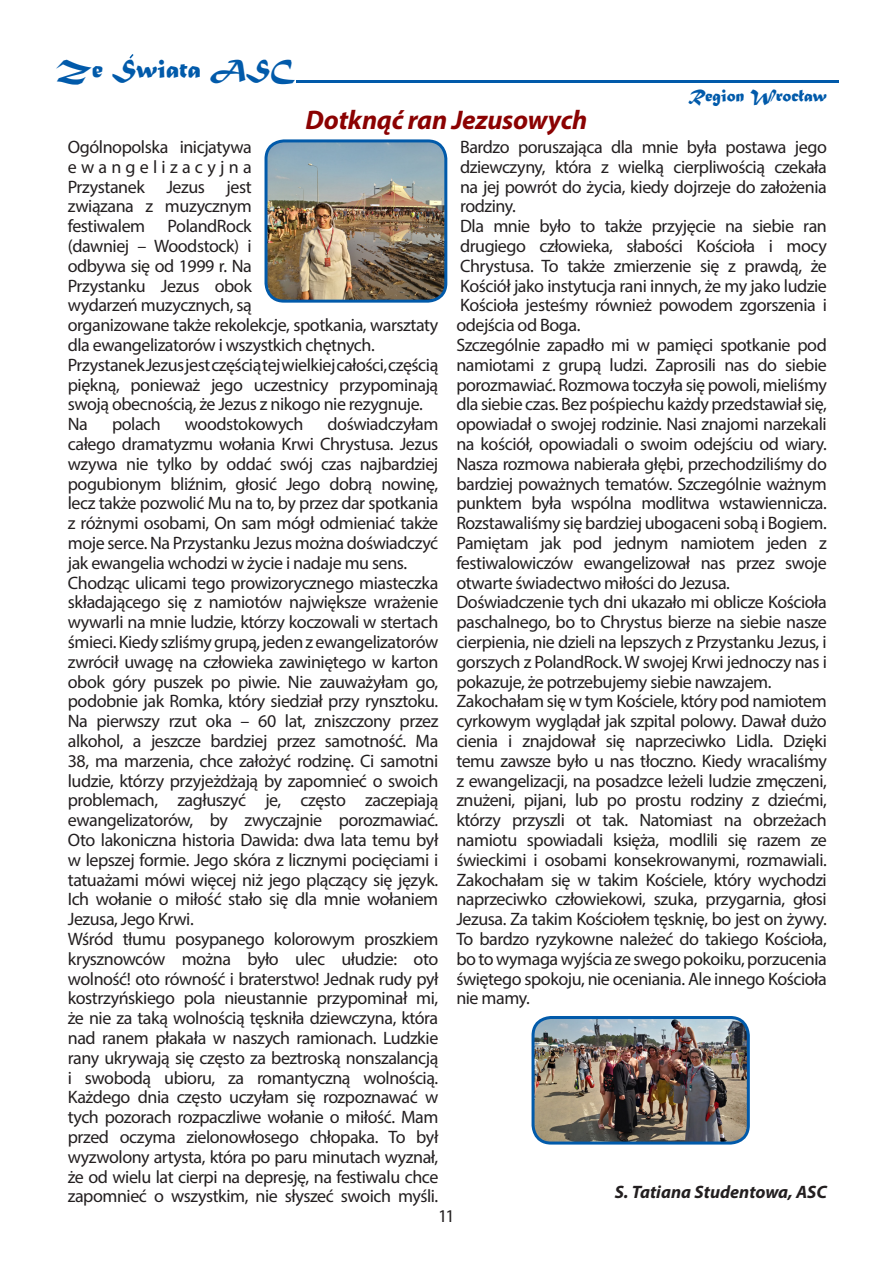
<style>
.page{position:relative;width:893px;height:1263px;background:#fff}
.page>*{position:absolute;margin:0;border:0;box-sizing:border-box;transform-origin:0 0}
.t1{font:italic 700 27px "Myriad Pro";letter-spacing:-.01em;color:#8b0202}
.t2{font:27px "Matura MT Script Capitals";color:#015aaa}
.t3{font:18px/19.8px "Myriad Pro";letter-spacing:-.025em;color:#231f20;text-align:justify}
.t4{font:italic 700 18px "Myriad Pro";color:#231f20}
.t5{font:18px "Matura MT Script Capitals";color:#015aaa}
</style>
<div class="page">
<svg style="left:798px;top:93px;width:7px;height:5px"></svg>
<img style="left:535px;top:1017px;width:213px;height:126px">
<div style="left:531px;top:1016px;width:219px;height:128px;border:3px solid #015aaa;border-radius:18px"></div>
<img style="left:268px;top:143px;width:178px;height:156px">
<div style="left:264px;top:139px;width:183px;height:164px;border:3px solid #015aaa;border-radius:18px"></div>
<svg style="left:297px;top:80px;width:542px;height:2px"></svg>
<svg style="left:129px;top:54px;width:5px;height:5px"></svg>
<p class="t2" style="left:56px;top:52px;width:240px">Ze Swiata ASC</p>
<p class="t1" style="left:306px;top:102px;width:283px">Dotknąć ran Jezusowych</p>
<p class="t5" style="left:688px;top:84px;width:140px">Region Wroclaw</p>
<p class="t3" style="left:68px;top:137px;width:372px;text-align:left">Ogólnopolska inicjatywa ewangelizacyjna<br>Przystanek Jezus jest<br>związana z muzycznym<br>festiwalem PolandRock<br>(dawniej – Woodstock) i<br>odbywa się od 1999 r. Na<br>Przystanku Jezus obok<br>wydarzeń muzycznych, są<br>organizowane także rekolekcje, spotkania, warsztaty dla ewangelizatorów i wszystkich chętnych.</p>
<p class="t3" style="left:68px;top:354px;width:372px">Przystanek Jezus jest częścią tej wielkiej całości, częścią piękną, ponieważ jego uczestnicy przypominają swoją obecnością, że Jezus z nikogo nie rezygnuje.</p>
<p class="t3" style="left:68px;top:414px;width:22px">Na</p>
<p class="t3" style="left:112px;top:414px;width:50px">polach</p>
<p class="t3" style="left:185px;top:414px;width:120px">woodstokowych</p>
<p class="t3" style="left:68px;top:414px;width:372px;text-indent:260px">doświadczyłam całego dramatyzmu wołania Krwi Chrystusa. Jezus wzywa nie tylko by oddać swój czas najbardziej pogubionym bliźnim, głosić Jego dobrą nowinę, lecz także pozwolić Mu na to, by przez dar spotkania z różnymi osobami, On sam mógł odmieniać także moje serce. Na Przystanku Jezus można doświadczyć jak ewangelia wchodzi w życie i nadaje mu sens.</p>
<p class="t3" style="left:68px;top:572px;width:372px">Chodząc ulicami tego prowizorycznego miasteczka składającego się z namiotów największe wrażenie wywarli na mnie ludzie, którzy koczowali w stertach śmieci. Kiedy szliśmy grupą, jeden z ewangelizatorów zwrócił uwagę na człowieka zawiniętego w karton obok góry puszek po piwie. Nie zauważyłam go, podobnie jak Romka, który siedział przy rynsztoku.<br>Na pierwszy rzut oka – 60 lat, zniszczony przez alkohol, a jeszcze bardziej przez samotność. Ma 38, ma marzenia, chce założyć rodzinę. Ci samotni ludzie, którzy przyjeżdżają by zapomnieć o swoich problemach, zagłuszyć je, często zaczepiają ewangelizatorów, by zwyczajnie porozmawiać.<br>Oto lakoniczna historia Dawida: dwa lata temu był w lepszej formie. Jego skóra z licznymi pocięciami i tatuażami mówi więcej niż jego plączący się język.<br>Ich wołanie o miłość stało się dla mnie wołaniem Jezusa, Jego Krwi.</p>
<p class="t3" style="left:68px;top:929px;width:372px">Wśród tłumu posypanego kolorowym proszkiem krysznowców można było ulec ułudzie: oto wolność! oto równość i braterstwo! Jednak rudy pył kostrzyńskiego pola nieustannie przypominał mi, że nie za taką wolnością tęskniła dziewczyna, która nad ranem płakała w naszych ramionach. Ludzkie rany ukrywają się często za beztroską nonszalancją i swobodą ubioru, za romantyczną wolnością.<br>Każdego dnia często uczyłam się rozpoznawać w tych pozorach rozpaczliwe wołanie o miłość. Mam przed oczyma zielonowłosego chłopaka. To był wyzwolony artysta, która po paru minutach wyznał, że od wielu lat cierpi na depresję, na festiwalu chce zapomnieć o wszystkim, nie słyszeć swoich myśli.</p>
<p class="t3" style="left:460px;top:137px;width:368px">Bardzo poruszająca dla mnie była postawa jego dziewczyny, która z wielką cierpliwością czekała na jej powrót do życia, kiedy dojrzeje do założenia rodziny.</p>
<p class="t3" style="left:456px;top:216px;width:372px">Dla mnie było to także przyjęcie na siebie ran drugiego człowieka, słabości Kościoła i mocy Chrystusa. To także zmierzenie się z prawdą, że Kościół jako instytucja rani innych, że my jako ludzie Kościoła jesteśmy również powodem zgorszenia i odejścia od Boga.</p>
<p class="t3" style="left:456px;top:335px;width:372px">Szczególnie zapadło mi w pamięci spotkanie pod namiotami z grupą ludzi. Zaprosili nas do siebie porozmawiać. Rozmowa toczyła się powoli, mieliśmy dla siebie czas. Bez pośpiechu każdy przedstawiał się, opowiadał o swojej rodzinie. Nasi znajomi narzekali na kościół, opowiadali o swoim odejściu od wiary.<br>Nasza rozmowa nabierała głębi, przechodziliśmy do bardziej poważnych tematów. Szczególnie ważnym punktem była wspólna modlitwa wstawiennicza.<br>Rozstawaliśmy się bardziej ubogaceni sobą i Bogiem.<br>Pamiętam jak pod jednym namiotem jeden z festiwalowiczów ewangelizował nas przez swoje otwarte świadectwo miłości do Jezusa.</p>
<p class="t3" style="left:456px;top:592px;width:372px">Doświadczenie tych dni ukazało mi oblicze Kościoła paschalnego, bo to Chrystus bierze na siebie nasze cierpienia, nie dzieli na lepszych z Przystanku Jezus, i gorszych z PolandRock. W swojej Krwi jednoczy nas i pokazuje, że potrzebujemy siebie nawzajem.</p>
<p class="t3" style="left:456px;top:691px;width:372px">Zakochałam się w tym Kościele, który pod namiotem cyrkowym wyglądał jak szpital polowy. Dawał dużo cienia i znajdował się naprzeciwko Lidla. Dzięki temu zawsze było u nas tłoczno. Kiedy wracaliśmy z ewangelizacji, na posadzce leżeli ludzie zmęczeni, znużeni, pijani, lub po prostu rodziny z dziećmi, którzy przyszli ot tak. Natomiast na obrzeżach namiotu spowiadali księża, modlili się razem ze świeckimi i osobami konsekrowanymi, rozmawiali.<br>Zakochałam się w takim Kościele, który wychodzi naprzeciwko człowiekowi, szuka, przygarnia, głosi Jezusa. Za takim Kościołem tęsknię, bo jest on żywy.<br>To bardzo ryzykowne należeć do takiego Kościoła, bo to wymaga wyjścia ze swego pokoiku, porzucenia świętego spokoju, nie oceniania. Ale innego Kościoła nie mamy.</p>
<p class="t4" style="left:615px;top:1180px;width:214px">S. Tatiana Studentowa, ASC</p>
<p class="t3" style="left:438px;top:1206px;width:18px">11</p>
</div>
